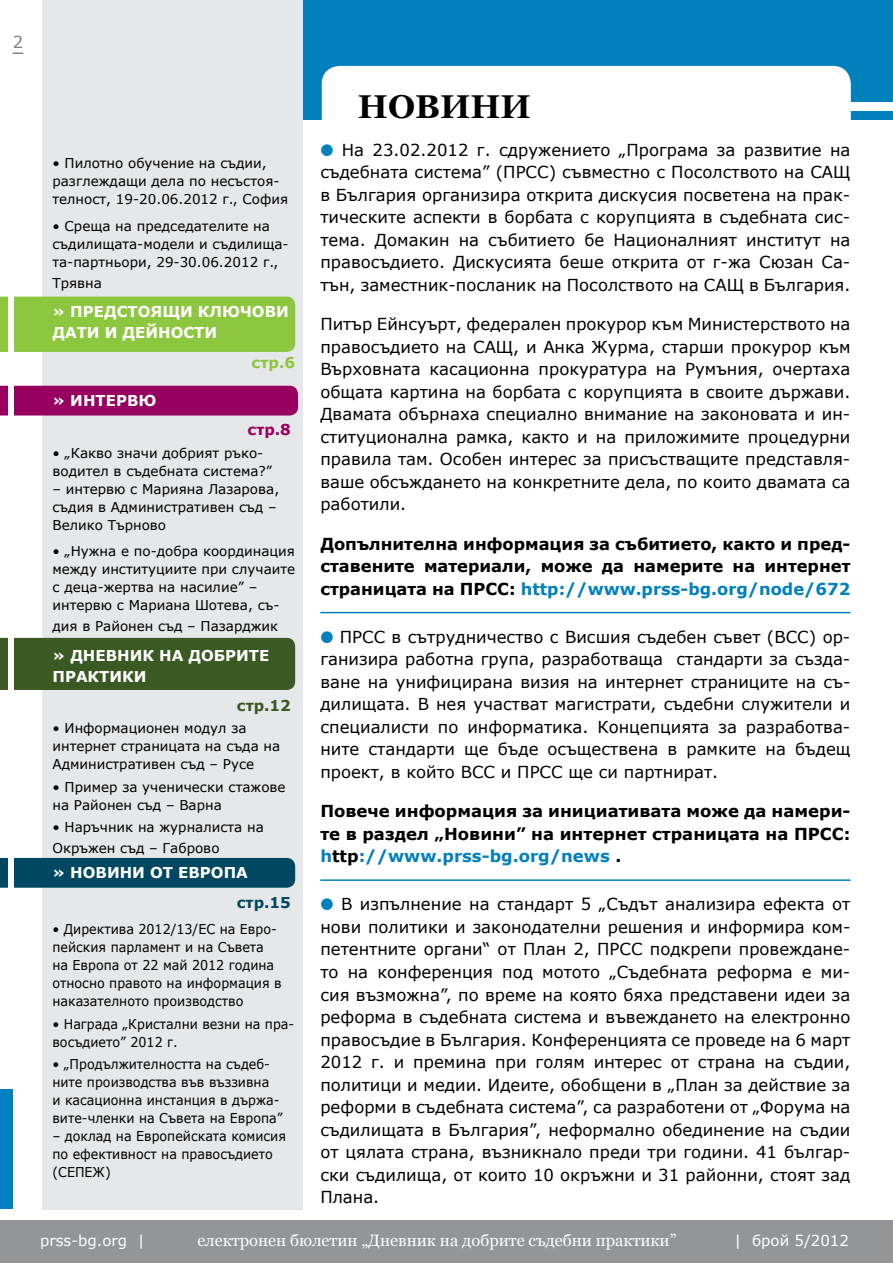
<style>
.page{position:relative;width:893px;height:1263px;background:#fff}
.page>*{position:absolute;margin:0;border:0;box-sizing:border-box;transform-origin:0 0}
.t1{font:700 33px "Georgia";color:#000}
.t2{font:16.5px/22.5px "Verdana";color:#000;text-align:justify}
.t3{font:700 16.5px/22.5px "Verdana";color:#000;text-align:justify}
.t4{font:16.5px "Georgia";color:#fff}
.t5{font:16.5px "Verdana";color:#808285}
.t6{font:700 15px/21px "Verdana";color:#fff}
.t7{font:15px "Verdana";color:#fff}
.t8{font:700 15px "Verdana";color:#3a5923}
.t9{font:700 15px "Verdana";color:#004862}
.t10{font:700 15px "Verdana";color:#8dc63f}
.t11{font:700 15px "Verdana";color:#97005e}
.t12{font:13.5px/18px "Verdana";color:#000}
.t13{font:13.5px/18px "Verdana";color:#000;scale:.94 1}
.s1{font-family:"Guifxv 2 Transports";color:#0080bd}
.s2{color:#0080bd}
</style>
<div class="page">
<div style="left:0;top:1090px;width:13px;height:119px;background:#0080bd"></div>
<div style="left:0;top:0;width:893px;height:119px;background:#0080bd"></div>
<div style="left:0;top:0;width:43px;height:126px;background:#fff"></div>
<div style="left:322px;top:66px;width:529px;height:74px;background:#fff;border-radius:18px"></div>
<div style="left:43px;top:0;width:260px;height:1209px;background:#e6e7e8"></div>
<div style="left:0;top:1220px;width:893px;height:43px;background:#939598"></div>
<svg style="left:13px;top:52px;width:10px;height:2px"></svg>
<div style="left:335px;top:102px;width:558px;height:9px;background:#fff"></div>
<div style="left:0;top:638px;width:295px;height:52px;background:#3a5923"></div>
<div style="left:0;top:858px;width:295px;height:30px;background:#004862"></div>
<div style="left:0;top:386px;width:298px;height:29px;background:#97005e"></div>
<div style="left:0;top:297px;width:295px;height:55px;background:#8dc63f"></div>
<div style="left:8px;top:96px;width:6px;height:807px;background:#fff"></div>
<hr style="left:320px;top:612px;width:530px;height:1px;background:#0080bd">
<hr style="left:320px;top:879px;width:530px;height:2px;background:#0080bd">
<p class="t5" style="left:13px;top:32px;width:12px">2</p>
<p class="t12" style="left:52px;top:154px;width:237px">• Пилотно обучение на съдии, разглеждащи дела по несъстоя&shy;телност, 19-20.06.2012 г., София</p>
<p class="t12" style="left:52px;top:216px;width:238px">• Среща на председателите на съдилищата-модели и съдилища&shy;та-партньори, 29-30.06.2012 г.,</p>
<p class="t12" style="left:52px;top:273px;width:51px">Трявна</p>
<p class="t6" style="left:52px;top:301px;width:238px">» ПРЕДСТОЯЩИ КЛЮЧОВИ<br>ДАТИ И ДЕЙНОСТИ</p>
<p class="t10" style="left:252px;top:353px;width:45px">стр.6</p>
<p class="t6" style="left:52px;top:389px;width:105px">» ИНТЕРВЮ</p>
<p class="t11" style="left:247px;top:420px;width:45px">стр.8</p>
<p class="t12" style="left:52px;top:443px;width:221px">• „Какво значи добрият ръко&shy;водител в съдебната система?”</p>
<p class="t12" style="left:52px;top:479px;width:228px">– интервю с Марияна Лазарова, съдия в Административен съд –<br>Велико Търново</p>
<p class="t12" style="left:52px;top:542px;width:244px">• „Нужна е по-добра координация между институциите при случаите с деца-жертва на насилие” – интервю с Мариана Шотева, съ-</p>
<p class="t12" style="left:52px;top:617px;width:227px">дия в Районен съд – Пазарджик</p>
<p class="t6" style="left:52px;top:644px;width:218px">» ДНЕВНИК НА ДОБРИТЕ<br>ПРАКТИКИ</p>
<p class="t8" style="left:237px;top:696px;width:56px">стр.12</p>
<p class="t12" style="left:52px;top:719px;width:229px">• Информационен модул за интернет страницата на съда на<br>Административен съд – Русе</p>
<p class="t12" style="left:52px;top:777px;width:235px">• Пример за ученически стажове на Районен съд – Варна</p>
<p class="t12" style="left:52px;top:816px;width:213px;line-height:21px">• Наръчник на журналиста на<br>Окръжен съд – Габрово</p>
<p class="t6" style="left:52px;top:862px;width:197px">» НОВИНИ ОТ ЕВРОПА</p>
<p class="t9" style="left:237px;top:893px;width:56px">стр.15</p>
<p class="t13" style="left:52px;top:920px;width:245px">• Директива 2012/13/ЕС на Евро&shy;пейския парламент и на Съвета на Европа от 22 май 2012 година относно правото на информация в наказателното производство</p>
<p class="t13" style="left:52px;top:1014px;width:259px">• Награда „Кристални везни на пра&shy;восъдието” 2012 г.</p>
<p class="t13" style="left:52px;top:1054px;width:246px">• „Продължителността на съдеб&shy;ните производства във въззивна<br>и касационна инстанция в държа&shy;вите-членки на Съвета на Европа”</p>
<p class="t13" style="left:52px;top:1126px;width:250px">– доклад на Европейската комисия по ефективност на правосъдието (СЕПЕЖ)</p>
<h1 class="t1" style="left:358px;top:88px;width:175px">НОВИНИ</h1>
<p class="t2" style="left:320px;top:138px;width:532px"><span class="s1">4</span> На 23.02.2012 г. сдружението „Програма за развитие на съдебната система” (ПРСС) съвместно с Посолството на САЩ в България организира открита дискусия посветена на прак&shy;тическите аспекти в борбата с корупцията в съдебната сис&shy;тема. Домакин на събитието бе Националният институт на правосъдието. Дискусията беше открита от г-жа Сюзан Са&shy;тън, заместник-посланик на Посолството на САЩ в България.</p>
<p class="t2" style="left:320px;top:313px;width:532px">Питър Ейнсуърт, федерален прокурор към Министерството на правосъдието на САЩ, и Анка Журма, старши прокурор към Върховната касационна прокуратура на Румъния, очертаха общата картина на борбата с корупцията в своите държави.<br>Двамата обърнаха специално внимание на законовата и ин&shy;ституционална рамка, както и на приложимите процедурни правила там. Особен интерес за присъстващите представля&shy;ваше обсъждането на конкретните дела, по които двамата са работили.</p>
<p class="t3" style="left:320px;top:532px;width:532px">Допълнителна информация за събитието, както и пред&shy;ставените материали, може да намерите на интернет страницата на ПРСС: <span class="s2">http://www.prss-bg.org/node/672</span></p>
<p class="t2" style="left:320px;top:625px;width:532px"><span class="s1">4</span> ПРСС в сътрудничество с Висшия съдебен съвет (ВСС) ор&shy;ганизира работна група, разработваща стандарти за създа&shy;ване на унифицирана визия на интернет страниците на съ&shy;дилищата. В нея участват магистрати, съдебни служители и специалисти по информатика. Концепцията за разработва&shy;ните стандарти ще бъде осъществена в рамките на бъдещ проект, в който ВСС и ПРСС ще си партнират.</p>
<p class="t3" style="left:320px;top:800px;width:532px">Повече информация за инициативата може да намери&shy;те в раздел „Новини” на интернет страницата на ПРСС: <span class="s2">h</span>ttp<span class="s2">://www.prss-bg.org/news</span> .</p>
<p class="t2" style="left:320px;top:893px;width:532px"><span class="s1">4</span> В изпълнение на стандарт 5 „Съдът анализира ефекта от нови политики и законодателни решения и информира ком&shy;петентните органи“ от План 2, ПРСС подкрепи провеждане&shy;то на конференция под мотото „Съдебната реформа е ми&shy;сия възможна”, по време на която бяха представени идеи за реформа в съдебната система и въвеждането на електронно правосъдие в България. Конференцията се проведе на 6 март 2012 г. и премина при голям интерес от страна на съдии, политици и медии. Идеите, обобщени в „План за действие за реформи в съдебната система”, са разработени от „Форума на съдилищата в България”, неформално обединение на съдии от цялата страна, възникнало преди три години. 41 българ&shy;ски съдилища, от които 10 окръжни и 31 районни, стоят зад Плана.</p>
<p class="t7" style="left:40px;top:1231px;width:106px">prss-bg.org |</p>
<p class="t4" style="left:197px;top:1231px;width:481px">електронен бюлетин „Дневник на добрите съдебни практики”</p>
<p class="t7" style="left:735px;top:1231px;width:116px">| брой 5/2012</p>
</div>
